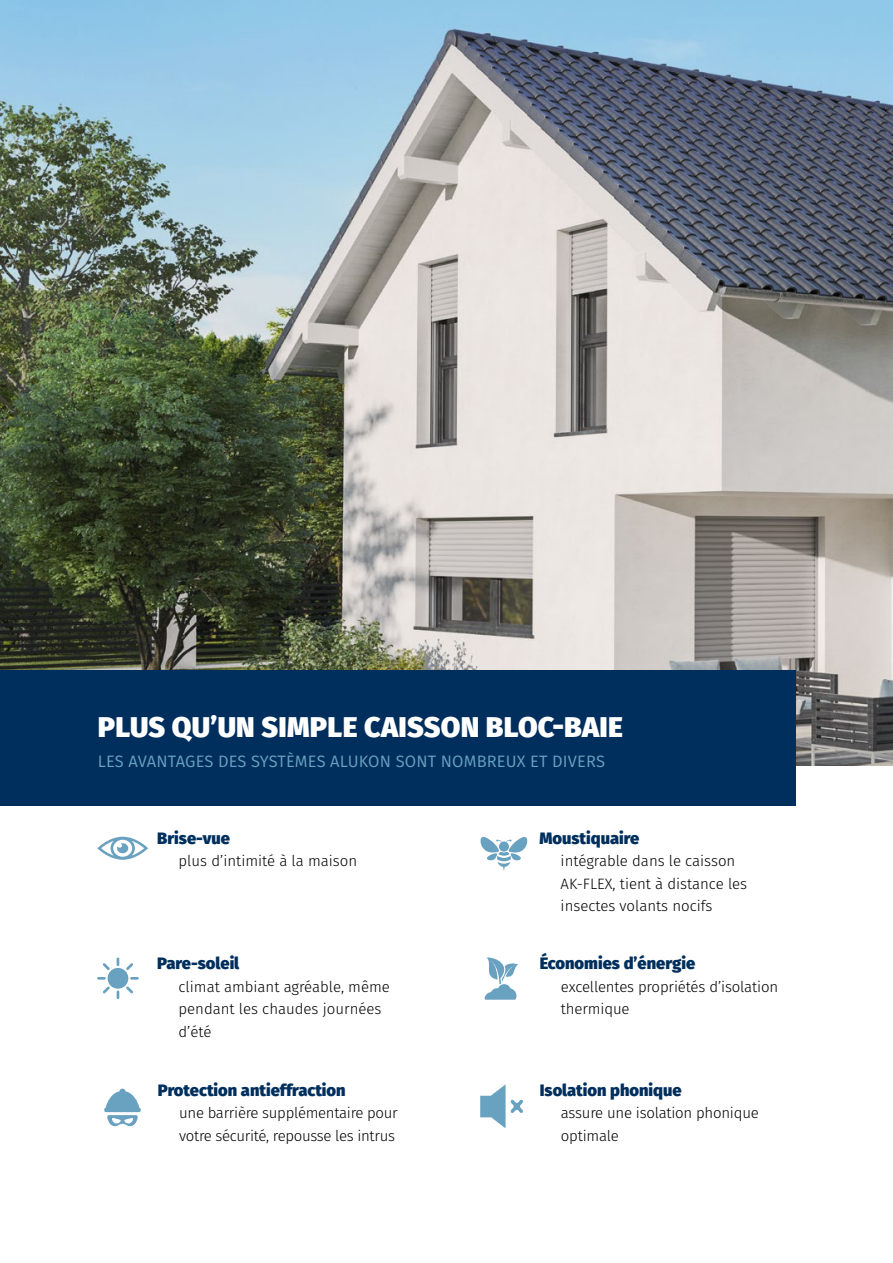
<style>
.page{position:relative;width:893px;height:1263px;background:#fff}
.page>*{position:absolute;margin:0;border:0;box-sizing:border-box;transform-origin:0 0}
.t1{font:800 28.5px "Fira Sans";letter-spacing:.01em;color:#fff}
.t2{font:800 16.5px "Fira Sans";color:#002f5d}
.t3{font:16.5px "Fira Sans";letter-spacing:.01em;color:#69a1c0}
.t4{font:300 15px/22.5px "Fira Sans";letter-spacing:-.01em;color:#000}
</style>
<div class="page">
<img style="left:0;top:0;width:893px;height:765px">
<div style="left:0;top:671px;width:795px;height:135px;background:#002f5d"></div>
<div style="left:108px;top:968px;width:20px;height:21px;background:#69a1c0;border-radius:50%"></div>
<svg style="left:117px;top:957px;width:2px;height:9px"></svg>
<svg style="left:126px;top:963px;width:7px;height:7px"></svg>
<svg style="left:130px;top:977px;width:9px;height:3px"></svg>
<svg style="left:126px;top:986px;width:7px;height:7px"></svg>
<svg style="left:117px;top:990px;width:2px;height:9px"></svg>
<svg style="left:103px;top:986px;width:7px;height:7px"></svg>
<svg style="left:97px;top:977px;width:9px;height:3px"></svg>
<svg style="left:103px;top:963px;width:7px;height:7px"></svg>
<svg style="left:97px;top:837px;width:51px;height:23px"></svg>
<svg style="left:480px;top:837px;width:48px;height:34px"></svg>
<svg style="left:104px;top:1089px;width:37px;height:38px"></svg>
<svg style="left:484px;top:957px;width:34px;height:43px"></svg>
<svg style="left:480px;top:1084px;width:43px;height:44px"></svg>
<h1 class="t1" style="left:98px;top:701px;width:527px">PLUS QU’UN SIMPLE CAISSON BLOC-BAIE</h1>
<p class="t3" style="left:98px;top:749px;width:509px">LES AVANTAGES DES SYSTÈMES ALUKON SONT NOMBREUX ET DIVERS</p>
<p class="t2" style="left:157px;top:823px;width:74px">Brise-vue</p>
<p class="t4" style="left:179px;top:850px;width:180px">plus d’intimité à la maison</p>
<p class="t2" style="left:157px;top:948px;width:84px">Pare-soleil</p>
<p class="t4" style="left:179px;top:975px;width:213px">climat ambiant agréable, même pendant les chaudes journées d’été</p>
<p class="t2" style="left:158px;top:1075px;width:189px">Protection antieffraction</p>
<p class="t4" style="left:179px;top:1102px;width:220px">une barrière supplémentaire pour votre sécurité, repousse les intrus</p>
<p class="t2" style="left:539px;top:823px;width:101px">Moustiquaire</p>
<p class="t4" style="left:561px;top:850px;width:188px">intégrable dans le caisson<br>AK-FLEX, tient à distance les insectes volants nocifs</p>
<p class="t2" style="left:540px;top:948px;width:157px">Économies d’énergie</p>
<p class="t4" style="left:561px;top:975px;width:219px">excellentes propriétés d’isolation thermique</p>
<p class="t2" style="left:540px;top:1075px;width:144px">Isolation phonique</p>
<p class="t4" style="left:561px;top:1102px;width:199px">assure une isolation phonique optimale</p>
</div>
